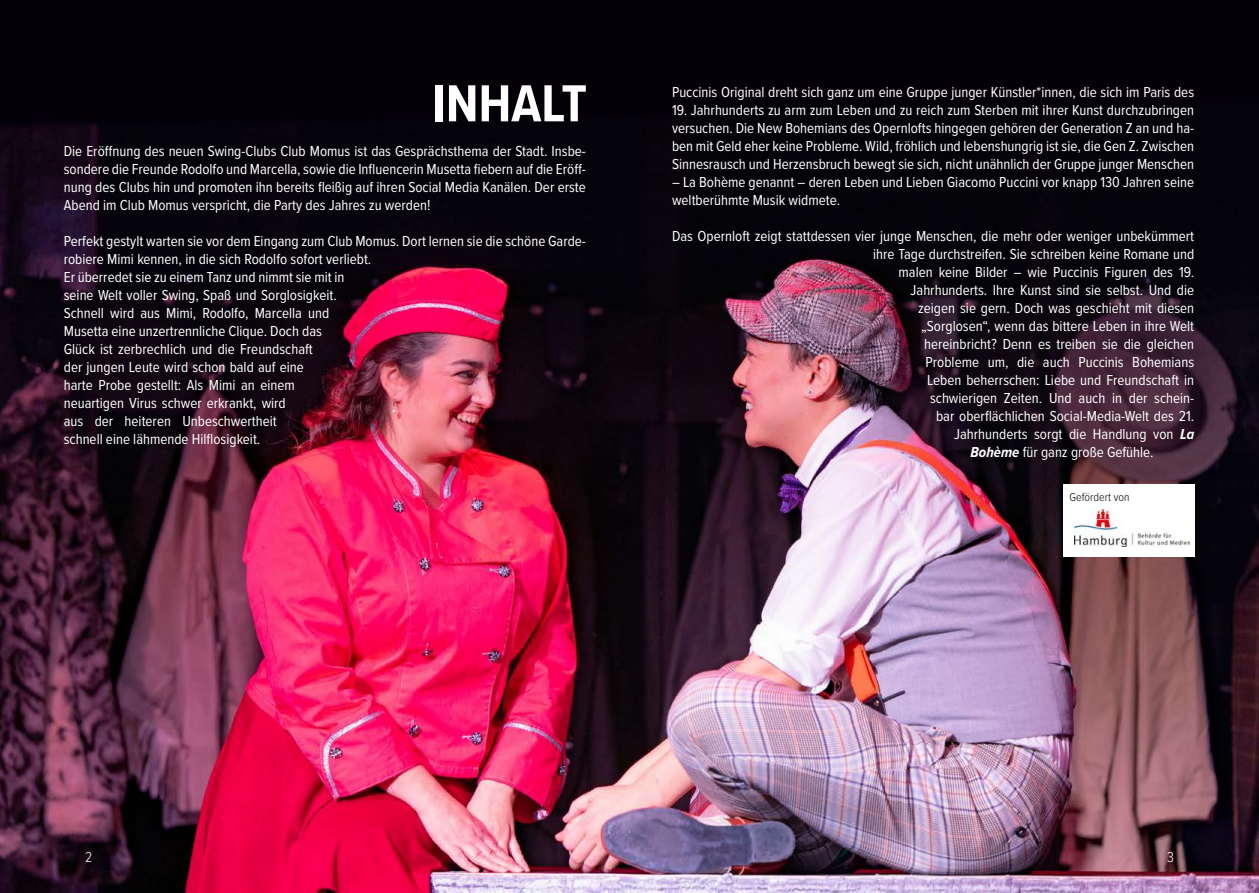
<style>
.page{position:relative;width:1259px;height:893px;background:#fff}
.page>*{position:absolute;margin:0;border:0;box-sizing:border-box;transform-origin:0 0}
.t1{font:700 54px "Proxima Nova Cond";color:#fff}
.t2{font:15px/18px "Proxima Nova Cond";color:#fff;text-align:justify}
.t3{font:300 15px "Proxima Nova Cond";color:#fff}
.t4{font:300 12px "Proxima Nova Cond";color:#000}
.s1{font-weight:700;font-style:italic}
</style>
<div class="page">
<img style="left:0;top:0;width:1259px;height:893px">
<div style="left:1063px;top:485px;width:132px;height:72px;background:#fff"></div>
<img style="left:1074px;top:510px;width:115px;height:37px">
<h1 class="t1" style="left:432px;top:64px;width:156px">INHALT</h1>
<p class="t2" style="left:64px;top:142px;width:524px">Die Eröffnung des neuen Swing-Clubs Club Momus ist das Gesprächsthema der Stadt. Insbe&shy;sondere die Freunde Rodolfo und Marcella, sowie die Influencerin Musetta fiebern auf die Eröff&shy;nung des Clubs hin und promoten ihn bereits fleißig auf ihren Social Media Kanälen. Der erste Abend im Club Momus verspricht, die Party des Jahres zu werden!</p>
<p class="t2" style="left:64px;top:232px;width:523px;text-align:left">Perfekt gestylt warten sie vor dem Eingang zum Club Momus. Dort lernen sie die schöne Garde&shy;robiere Mimi kennen, in die sich Rodolfo sofort verliebt.<br>Er überredet sie zu einem Tanz und nimmt sie mit in<br>seine Welt voller Swing, Spaß und Sorglosigkeit.<br>Schnell wird aus Mimi, Rodolfo, Marcella und<br>Musetta eine unzertrennliche Clique. Doch das<br>Glück ist zerbrechlich und die Freundschaft<br>der jungen Leute wird schon bald auf eine<br>harte Probe gestellt: Als Mimi an einem<br>neuartigen Virus schwer erkrankt, wird<br>aus der heiteren Unbeschwertheit<br>schnell eine lähmende Hilflosigkeit.</p>
<p class="t2" style="left:672px;top:83px;width:523px">Puccinis Original dreht sich ganz um eine Gruppe junger Künstler*innen, die sich im Paris des</p>
<p class="t2" style="left:672px;top:101px;width:524px">19. Jahrhunderts zu arm zum Leben und zu reich zum Sterben mit ihrer Kunst durchzubringen versuchen. Die New Bohemians des Opernlofts hingegen gehören der Generation Z an und ha&shy;ben mit Geld eher keine Probleme. Wild, fröhlich und lebenshungrig ist sie, die Gen Z. Zwischen Sinnesrausch und Herzensbruch bewegt sie sich, nicht unähnlich der Gruppe junger Menschen</p>
<p class="t2" style="left:672px;top:173px;width:523px">– La Bohème genannt – deren Leben und Lieben Giacomo Puccini vor knapp 130 Jahren seine weltberühmte Musik widmete.</p>
<p class="t2" style="left:672px;top:227px;width:524px">Das Opernloft zeigt stattdessen vier junge Menschen, die mehr oder weniger unbekümmert</p>
<p class="t2" style="left:873px;top:245px;width:323px">ihre Tage durchstreifen. Sie schreiben keine Romane und</p>
<p class="t2" style="left:898px;top:263px;width:297px">malen keine Bilder – wie Puccinis Figuren des 19.</p>
<p class="t2" style="left:910px;top:281px;width:285px">Jahrhunderts. Ihre Kunst sind sie selbst. Und die</p>
<p class="t2" style="left:918px;top:299px;width:277px">zeigen sie gern. Doch was geschieht mit diesen</p>
<p class="t2" style="left:921px;top:317px;width:275px">„Sorglosen“, wenn das bittere Leben in ihre Welt</p>
<p class="t2" style="left:924px;top:335px;width:271px">hereinbricht? Denn es treiben sie die gleichen</p>
<p class="t2" style="left:925px;top:353px;width:270px">Probleme um, die auch Puccinis Bohemians</p>
<p class="t2" style="left:927px;top:371px;width:268px">Leben beherrschen: Liebe und Freundschaft in</p>
<p class="t2" style="left:930px;top:389px;width:265px">schwierigen Zeiten. Und auch in der schein-</p>
<p class="t2" style="left:936px;top:407px;width:260px">bar oberflächlichen Social-Media-Welt des 21.</p>
<p class="t2" style="left:954px;top:425px;width:242px">Jahrhunderts sorgt die Handlung von <span class="s1">La</span></p>
<p class="t2" style="left:970px;top:443px;width:185px"><span class="s1">Bohème</span> für ganz große Gefühle.</p>
<p class="t4" style="left:1069px;top:488px;width:61px">Gefördert von</p>
<p class="t3" style="left:85px;top:846px;width:9px">2</p>
<p class="t3" style="left:1167px;top:846px;width:8px">3</p>
</div>
